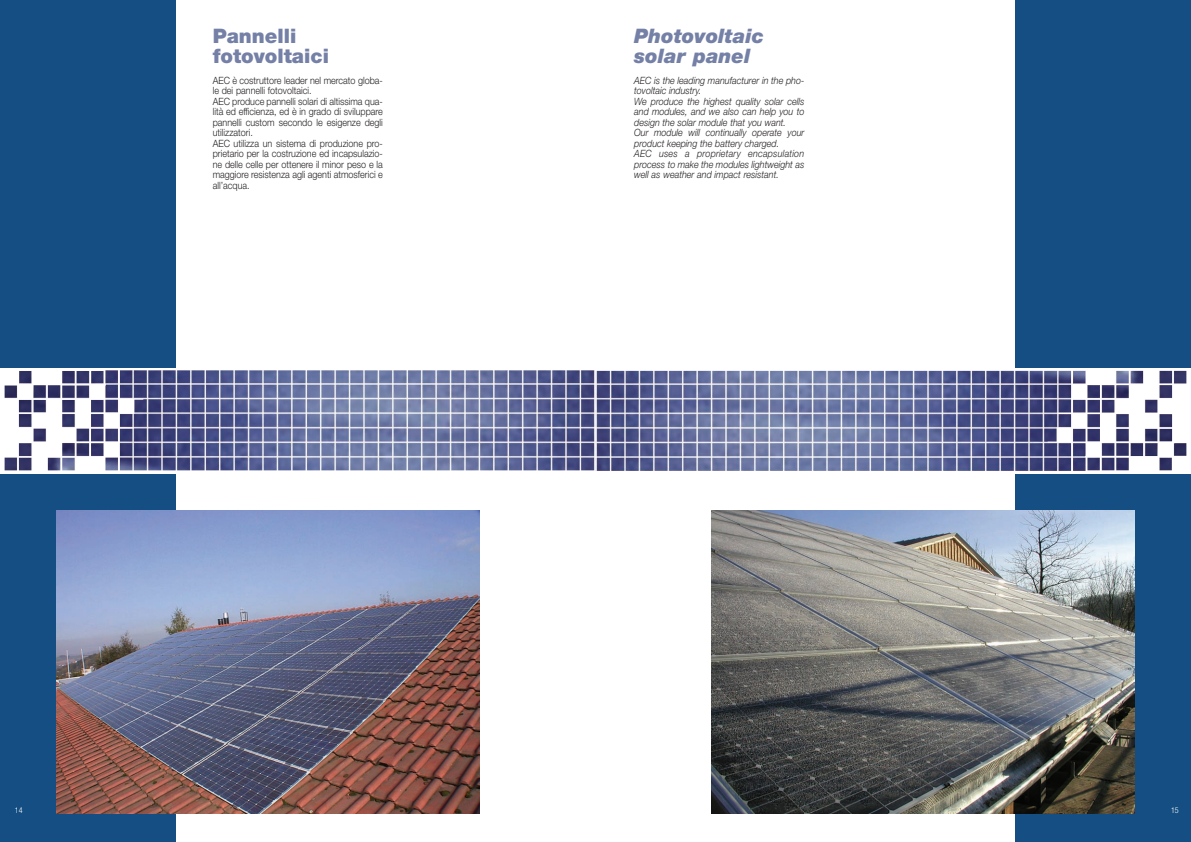
<style>
.page{position:relative;width:1191px;height:842px;background:#fff}
.page>*{position:absolute;margin:0;border:0;box-sizing:border-box;transform-origin:0 0}
.t1{font:italic 900 20px/20px "Helvetica Neue";color:#7480a6}
.t2{font:900 20px/20px "Helvetica Neue";color:#7480a6}
.t3{font:300 10px/10.5px "Helvetica Neue";color:#231f20;scale:.9 1}
.t4{font:italic 300 10px/10.5px "Helvetica Neue";color:#231f20;scale:.9 1}
.t5{font:300 condensed 8px "Helvetica Neue";color:#fff}
</style>
<div class="page">
<img style="left:5px;top:370px;width:590px;height:101px">
<div style="left:0;top:0;width:176px;height:368px;background:#144e82"></div>
<div style="left:0;top:474px;width:176px;height:368px;background:#144e82"></div>
<svg style="left:595px;top:370px;width:592px;height:101px;background:#7f85a9"></svg>
<div style="left:1015px;top:0;width:176px;height:368px;background:#144e82"></div>
<div style="left:1015px;top:474px;width:176px;height:368px;background:#144e82"></div>
<img style="left:57px;top:510px;width:422px;height:304px">
<img style="left:711px;top:510px;width:423px;height:304px">
<h1 class="t2" style="left:213px;top:27px;width:118px">Pannelli fotovoltaici</h1>
<p class="t3" style="left:213px;top:76px;width:191px">AEC è costruttore leader nel mercato globa&shy;le dei pannelli fotovoltaici.<br>AEC produce pannelli solari di altissima qua&shy;lità ed efficienza, ed è in grado di sviluppare pannelli custom secondo le esigenze degli utilizzatori.<br>AEC utilizza un sistema di produzione pro&shy;prietario per la costruzione ed incapsulazio&shy;ne delle celle per ottenere il minor peso e la maggiore resistenza agli agenti atmosferici e all’acqua.</p>
<p class="t5" style="left:15px;top:808px;width:9px">14</p>
<h1 class="t1" style="left:634px;top:27px;width:131px">Photovoltaic solar panel</h1>
<p class="t4" style="left:634px;top:76px;width:191px">AEC is the leading manufacturer in the pho&shy;tovoltaic industry.<br>We produce the highest quality solar cells and modules, and we also can help you to design the solar module that you want.<br>Our module will continually operate your product keeping the battery charged.<br>AEC uses a proprietary encapsulation process to make the modules lightweight as well as weather and impact resistant.</p>
<p class="t5" style="left:1171px;top:808px;width:9px">15</p>
</div>
